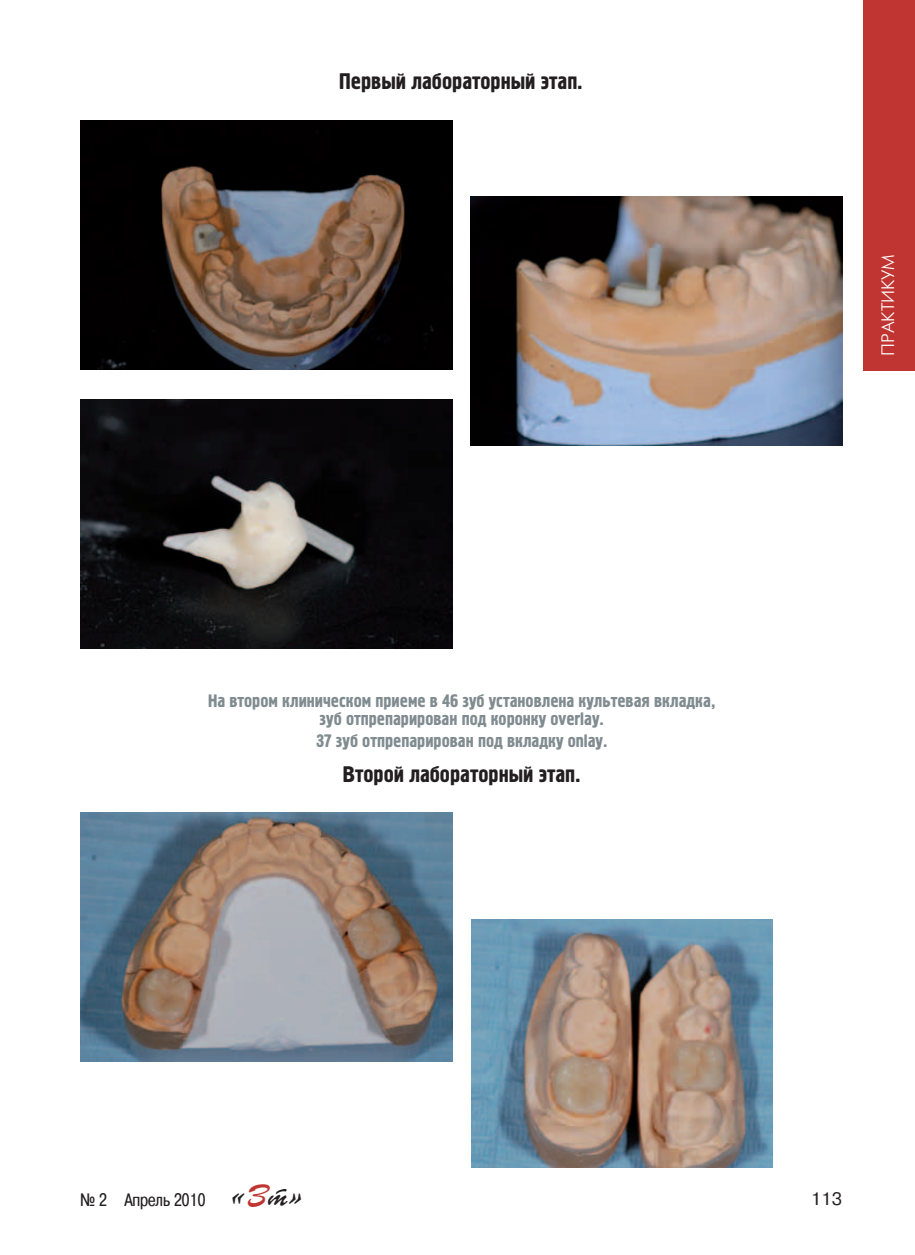
<style>
.page{position:relative;width:915px;height:1255px;background:#fff}
.page>*{position:absolute;margin:0;border:0;box-sizing:border-box;transform-origin:0 0}
.t1{font:22.5px "Hermes C";color:#231f20}
.t2{font:18px/18px "Hermes C";color:#818c91;text-align:center}
.t3{font:18px "Pragmatica Cond C";color:#231f20}
.t4{font:18px "Futuris C";color:#fff}
.t5{font:18px "Pragmatica C";color:#231f20}
.s1{font-family:"Parsek C";font-size:30px}
.s2{font-family:"Parsek C";font-size:30px;color:#c03532}
</style>
<div class="page">
<div style="left:863px;top:0;width:51px;height:370px;background:#c03532"></div>
<img style="left:81px;top:121px;width:371px;height:249px">
<img style="left:470px;top:197px;width:372px;height:249px">
<img style="left:81px;top:399px;width:371px;height:249px">
<img style="left:81px;top:812px;width:371px;height:249px">
<img style="left:471px;top:919px;width:301px;height:248px">
<p class="t1" style="left:339px;top:68px;width:245px">Первый лабораторный этап.</p>
<p class="t2" style="left:208px;top:692px;width:508px">На втором клиническом приеме в 46 зуб установлена культевая вкладка, зуб отпрепарирован под коронку overlay.</p>
<p class="t2" style="left:316px;top:732px;width:293px">37 зуб отпрепарирован под вкладку onlay.</p>
<p class="t1" style="left:342px;top:762px;width:239px">Второй лабораторный этап.</p>
<p class="t4" style="left:878px;top:356px;width:103px;rotate:-90deg">практикум</p>
<p class="t3" style="left:80px;top:1189px;width:224px">№ 2 Апрель 2010 <span class="s1">«</span><span class="s2">З</span><span class="s1">т»</span></p>
<p class="t5" style="left:810px;top:1188px;width:33px">113</p>
</div>
